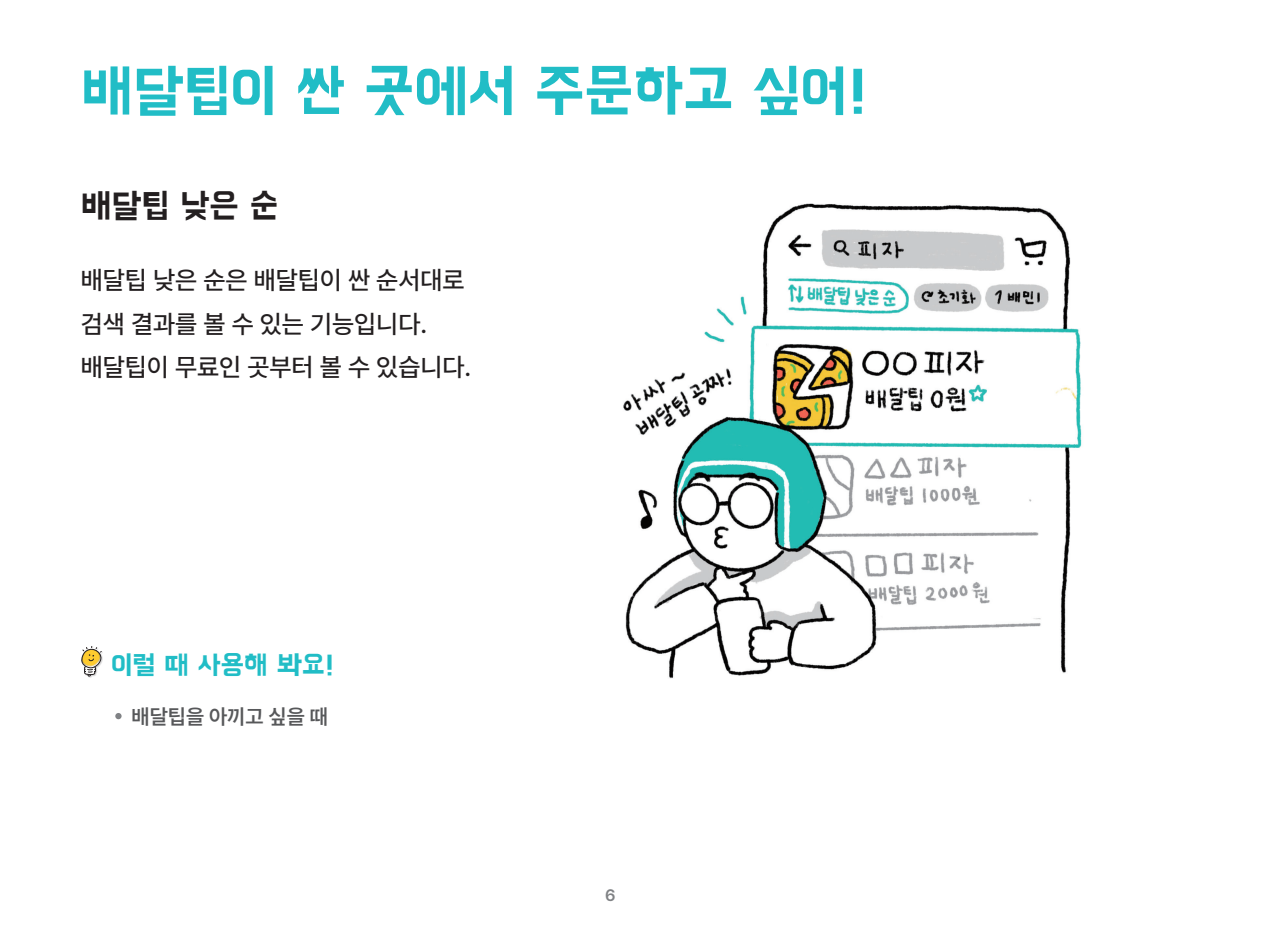
<style>
.page{position:relative;width:1263px;height:936px;background:#fff}
.page>*{position:absolute;margin:0;border:0;box-sizing:border-box;transform-origin:0 0}
.t1{font:58.5px "BMHANNA11 yrsold OTF";color:#21bdc6}
.t2{font:34.5px "BMHANNA11 yrsold OTF";color:#231f20}
.t3{font:27px "BMHANNA11 yrsold OTF";color:#21bdc6}
.t4{font:500 25.5px/43.5px "Pretendard";color:#231f20}
.t5{font:600 21px "Pretendard";color:#57585a}
.t6{font:600 16.5px "Pretendard";color:#808285}
</style>
<div class="page">
<img style="left:623px;top:203px;width:459px;height:476px">
<div style="left:115px;top:713px;width:7px;height:6px;background:#808285;border-radius:50%"></div>
<div style="left:82px;top:645px;width:21px;height:33px;background:#231f20;opacity:.2"></div>
<svg style="left:81px;top:645px;width:22px;height:32px"></svg>
<h1 class="t1" style="left:81px;top:64px;width:789px">배달팁이 싼 곳에서 주문하고 싶어!</h1>
<h2 class="t2" style="left:81px;top:190px;width:199px">배달팁 낮은 순</h2>
<p class="t4" style="left:81px;top:258px;width:392px">배달팁 낮은 순은 배달팁이 싼 순서대로 검색 결과를 볼 수 있는 기능입니다. 배달팁이 무료인 곳부터 볼 수 있습니다.</p>
<p class="t3" style="left:111px;top:651px;width:225px">이럴 때 사용해 봐요!</p>
<p class="t5" style="left:132px;top:701px;width:198px">배달팁을 아끼고 싶을 때</p>
<p class="t6" style="left:605px;top:883px;width:12px">6</p>
</div>
